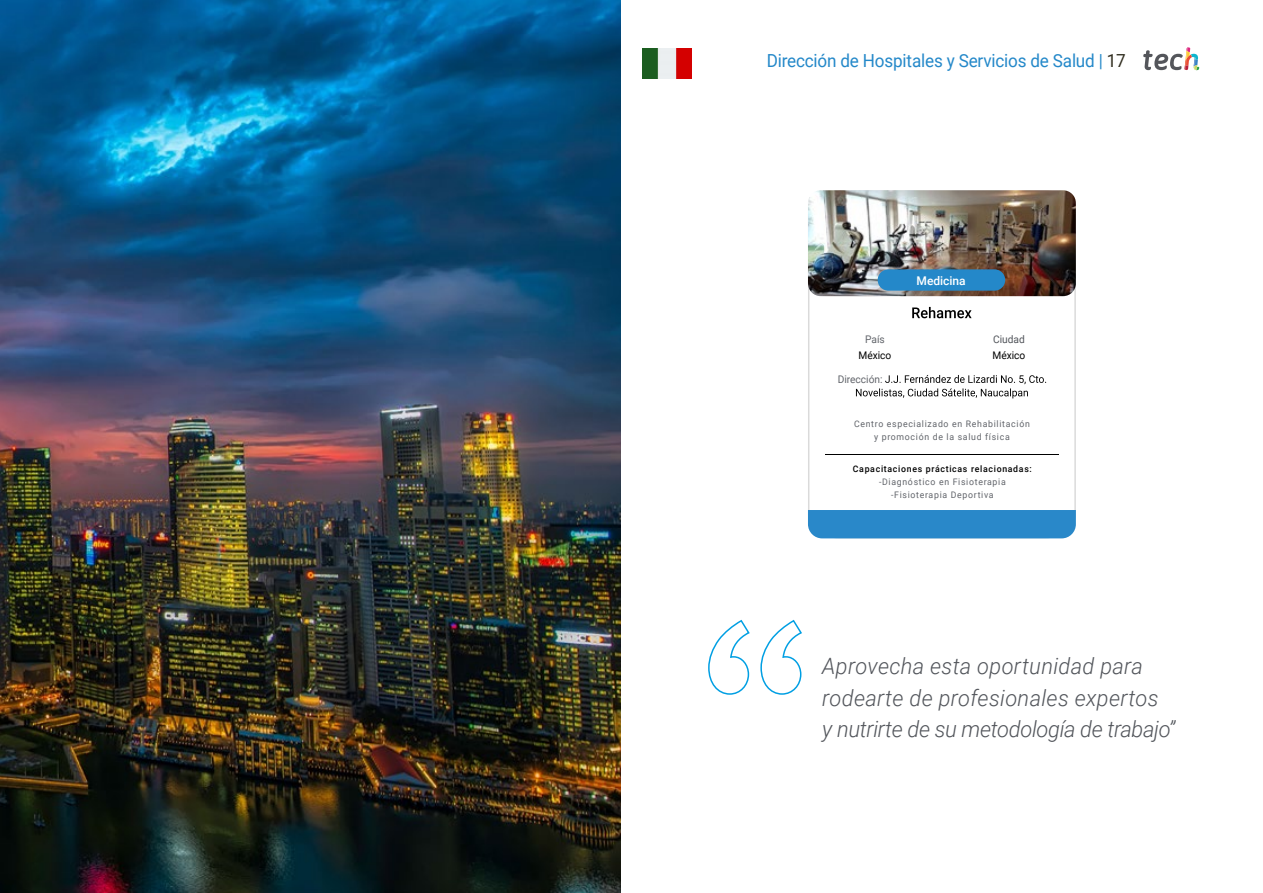
<style>
.page{position:relative;width:1263px;height:893px;background:#fff}
.page>*{position:absolute;margin:0;border:0;box-sizing:border-box;transform-origin:0 0}
.t1{font:italic 300 22.5px/31.5px "Roboto";letter-spacing:.015em;color:#52555b}
.t2{font:18px "Roboto";letter-spacing:-.01em;color:#2488c9;scale:.95 1}
.t3{font:500 12px "Roboto";color:#fff}
.t4{font:10.5px "Roboto";color:#61646a}
.t5{font:10.5px "Roboto";color:#000}
.t6{font:10.5px "Roboto";color:#52555b}
.t7{font:9px/13.5px "Roboto";letter-spacing:.08em;color:#61646a;text-align:center}
.t8{font:500 9px "Roboto";letter-spacing:.08em;color:#000}
.s1{color:#312e20}
</style>
<div class="page">
<img style="left:0;top:0;width:621px;height:893px">
<svg style="left:1143px;top:47px;width:56px;height:24px"></svg>
<img style="left:642px;top:49px;width:49px;height:30px">
<svg style="left:808px;top:296px;width:268px;height:243px"></svg>
<img style="left:808px;top:190px;width:268px;height:106px">
<div style="left:878px;top:269px;width:127px;height:22px;background:#2488c9;border-radius:11px"></div>
<hr style="left:825px;top:454px;width:234px;height:1px;background:#000">
<svg style="left:912px;top:307px;width:59px;height:11px"></svg>
<svg style="left:856px;top:375px;width:190px;height:23px"></svg>
<div style="left:808px;top:510px;width:268px;height:28px;background:#2988c9"></div>
<svg style="left:708px;top:619px;width:94px;height:76px"></svg>
<h2 class="t2" style="left:767px;top:48px;width:380px">Dirección de Hospitales y Servicios de Salud | <span class="s1">17</span></h2>
<p class="t4" style="left:865px;top:332px;width:21px">País</p>
<p class="t5" style="left:858px;top:348px;width:34px">México</p>
<h3 class="t3" style="left:916px;top:272px;width:51px">Medicina</h3>
<p class="t6" style="left:993px;top:332px;width:33px">Ciudad</p>
<p class="t5" style="left:992px;top:348px;width:34px">México</p>
<p class="t4" style="left:838px;top:372px;width:46px">Dirección:</p>
<p class="t7" style="left:854px;top:417px;width:177px">Centro especializado en Rehabilitación y promoción de la salud física</p>
<p class="t8" style="left:853px;top:462px;width:180px">Capacitaciones prácticas relacionadas:</p>
<p class="t7" style="left:879px;top:475px;width:128px">-Diagnóstico en Fisioterapia -Fisioterapia Deportiva</p>
<h1 class="t1" style="left:822px;top:650px;width:355px">Aprovecha esta oportunidad para rodearte de profesionales expertos<br>y nutrirte de su metodología de trabajo”</h1>
</div>
